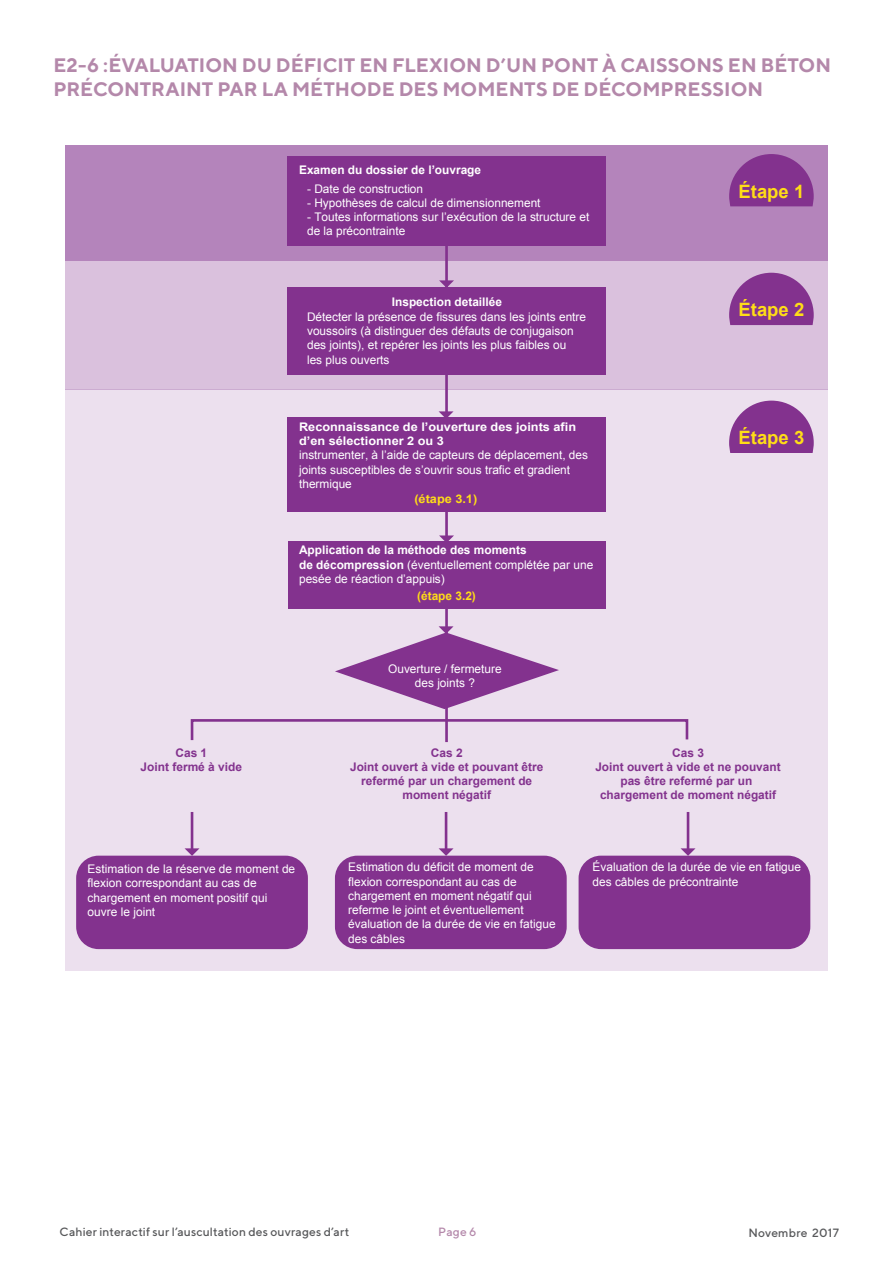
<style>
.page{position:relative;width:893px;height:1263px;background:#fff}
.page>*{position:absolute;margin:0;border:0;box-sizing:border-box;transform-origin:0 0}
.t1{font:700 19.5px/23.4px "TT Norms";color:#b488aa}
.t2{font:700 18.45px "Arial";color:#ffdd17}
.t3{font:500 12px "TT Norms";letter-spacing:.015em;color:#57585a}
.t4{font:500 12px "TT Norms";color:#b488aa}
.t5{font:11.85px/14.2px "Arial";color:#fff}
.t6{font:700 11.85px/14.2px "Arial";color:#83328e;text-align:center}
.t7{font:700 11.85px/14.2px "Arial";color:#fff;scale:1.07 1}
.t8{font:700 11.85px "Arial";color:#fff}
.t9{font:700 11.85px "Arial";color:#ffdd17;scale:1.07 1}
.t10{font:700 11.85px "Arial";color:#ffdd17}
.s1{font-weight:700}
</style>
<div class="page">
<div style="left:66px;top:389px;width:762px;height:582px;background:#ece0ee"></div>
<div style="left:66px;top:261px;width:762px;height:128px;background:#dac1dd"></div>
<div style="left:66px;top:145px;width:762px;height:116px;background:#b484bb"></div>
<div style="left:288px;top:156px;width:318px;height:90px;background:#83328e"></div>
<div style="left:288px;top:287px;width:318px;height:87px;background:#83328e"></div>
<hr style="left:445px;top:185px;width:3px;height:557px;background:#83328e">
<hr style="left:191px;top:812px;width:2px;height:40px;background:#83328e">
<hr style="left:445px;top:812px;width:2px;height:40px;background:#83328e">
<hr style="left:687px;top:812px;width:2px;height:40px;background:#83328e">
<svg style="left:190px;top:718px;width:499px;height:25px"></svg>
<div style="left:288px;top:541px;width:318px;height:67px;background:#83328e"></div>
<svg style="left:729px;top:273px;width:85px;height:52px"></svg>
<div style="left:288px;top:417px;width:318px;height:95px;background:#83328e"></div>
<svg style="left:729px;top:154px;width:85px;height:52px"></svg>
<svg style="left:729px;top:401px;width:85px;height:52px"></svg>
<svg style="left:439px;top:280px;width:15px;height:7px"></svg>
<svg style="left:439px;top:411px;width:15px;height:6px"></svg>
<svg style="left:439px;top:535px;width:15px;height:6px"></svg>
<svg style="left:335px;top:626px;width:224px;height:83px"></svg>
<svg style="left:185px;top:848px;width:14px;height:8px"></svg>
<svg style="left:439px;top:848px;width:15px;height:8px"></svg>
<svg style="left:681px;top:848px;width:14px;height:8px"></svg>
<div style="left:76px;top:856px;width:232px;height:93px;background:#83328e;border-radius:22px"></div>
<div style="left:579px;top:856px;width:231px;height:93px;background:#83328e;border-radius:22px"></div>
<div style="left:335px;top:856px;width:232px;height:93px;background:#83328e;border-radius:22px"></div>
<h1 class="t1" style="left:53px;top:53px;width:779px">E2-6 :ÉVALUATION DU DÉFICIT EN FLEXION D’UN PONT À CAISSONS EN BÉTON<br>PRÉCONTRAINT PAR LA MÉTHODE DES MOMENTS DE DÉCOMPRESSION</h1>
<p class="t8" style="left:299px;top:162px;width:184px">Examen du dossier de l’ouvrage</p>
<p class="t5" style="left:307px;top:181px;width:118px">- Date de construction</p>
<p class="t5" style="left:307px;top:196px;width:235px">- Hypothèses de calcul de dimensionnement</p>
<p class="t5" style="left:307px;top:210px;width:284px">- Toutes informations sur l’exécution de la structure et de la précontrainte</p>
<p class="t8" style="left:392px;top:294px;width:112px">Inspection detaillée</p>
<p class="t5" style="left:307px;top:310px;width:281px">Détecter la présence de fissures dans les joints entre voussoirs (à distinguer des défauts de conjugaison des joints), et repérer les joints les plus faibles ou<br>les plus ouverts</p>
<p class="t7" style="left:299px;top:420px;width:260px">Reconnaissance de l’ouverture des joints afin d’en sélectionner 2 ou 3</p>
<p class="t5" style="left:299px;top:448px;width:290px">instrumenter, à l’aide de capteurs de déplacement, des joints susceptibles de s’ouvrir sous trafic et gradient thermique</p>
<p class="t9" style="left:414px;top:491px;width:60px">(étape 3.1)</p>
<p class="t5" style="left:299px;top:543px;width:296px"><span class="s1">Application de la méthode des moments<br>de décompression</span> (éventuellement complétée par une pesée de réaction d’appuis)</p>
<p class="t10" style="left:417px;top:588px;width:60px">(étape 3.2)</p>
<p class="t5" style="left:388px;top:661px;width:115px;text-align:center">Ouverture / fermeture des joints ?</p>
<h2 class="t2" style="left:739px;top:179px;width:67px">Étape 1</h2>
<h2 class="t2" style="left:739px;top:297px;width:67px">Étape 2</h2>
<h2 class="t2" style="left:739px;top:425px;width:67px">Étape 3</h2>
<p class="t6" style="left:141px;top:746px;width:103px">Cas 1<br>Joint fermé à vide</p>
<p class="t6" style="left:350px;top:746px;width:195px">Cas 2<br>Joint ouvert à vide et pouvant être refermé par un chargement de moment négatif</p>
<p class="t6" style="left:595px;top:746px;width:187px">Cas 3<br>Joint ouvert à vide et ne pouvant pas être refermé par un chargement de moment négatif</p>
<p class="t5" style="left:88px;top:862px;width:209px">Estimation de la réserve de moment de flexion correspondant au cas de chargement en moment positif qui ouvre le joint</p>
<p class="t5" style="left:348px;top:860px;width:209px">Estimation du déficit de moment de flexion correspondant au cas de chargement en moment négatif qui referme le joint et éventuellement évaluation de la durée de vie en fatigue des câbles</p>
<p class="t5" style="left:593px;top:860px;width:210px">Évaluation de la durée de vie en fatigue des câbles de précontrainte</p>
<p class="t3" style="left:60px;top:1224px;width:291px">Cahier interactif sur l’auscultation des ouvrages d’art</p>
<p class="t4" style="left:438px;top:1224px;width:40px">Page 6</p>
<p class="t3" style="left:748px;top:1225px;width:92px">Novembre 2017</p>
</div>
